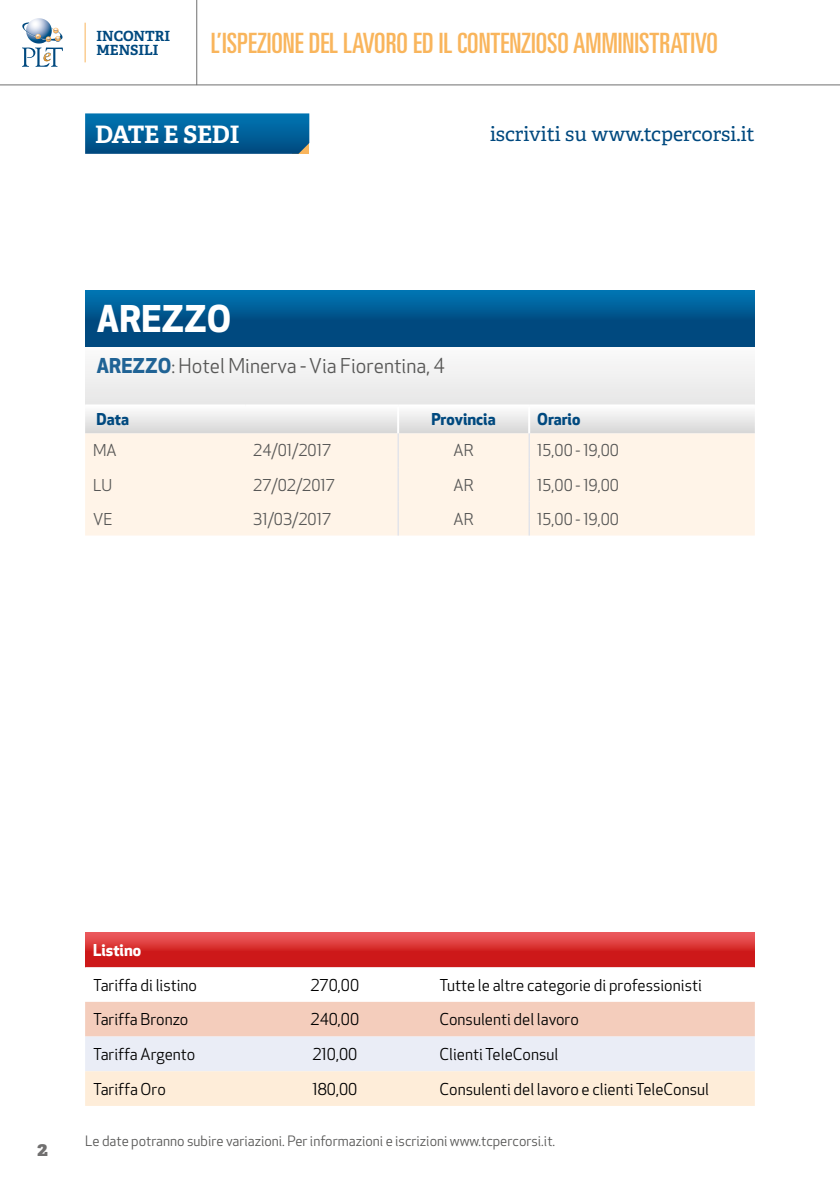
<style>
.page{position:relative;width:840px;height:1191px;background:#fff}
.page>*{position:absolute;margin:0;border:0;box-sizing:border-box;transform-origin:0 0}
.t1{font:700 36px "Apex New";color:#fff}
.t2{font:ultra-condensed 28px "Univers LT Std";color:#f9b55c}
.t3{font:700 24px "Adelle";letter-spacing:-.01em;color:#fff}
.t4{font:20px "Apex New";color:#575756}
.t5{font:20px "Adelle";color:#00497f}
.t6{font:800 20px "Adelle";color:#706f6f}
.t7{font:16px "Apex New";color:#000}
.t8{font:16px "Apex New";color:#575756}
.t9{font:700 16px "Apex New";color:#00497f}
.t10{font:700 16px "Apex New";color:#fff}
.t11{font:14px "Apex New";color:#575756}
.t12{font:700 14px/14px "Adelle";color:#00497f}
.s1{font-weight:700;color:#206395}
</style>
<div class="page">
<hr style="left:0;top:84px;width:839px;height:1px;background:#706f6f">
<hr style="left:196px;top:0;width:1px;height:85px;background:#706f6f">
<hr style="left:85px;top:23px;width:1px;height:39px;background:#f9b55c">
<svg style="left:22px;top:18px;width:41px;height:49px"></svg>
<svg style="left:85px;top:932px;width:669px;height:35px;background:#d72f30"></svg>
<svg style="left:85px;top:967px;width:669px;height:139px"></svg>
<svg style="left:85px;top:113px;width:224px;height:41px;background:#05629a"></svg>
<div style="left:85px;top:290px;width:669px;height:57px;background:linear-gradient(to bottom,#0070ac,#003d71)"></div>
<div style="left:85px;top:347px;width:669px;height:58px;background:#f1f1f1"></div>
<svg style="left:85px;top:412px;width:669px;height:21px"></svg>
<div style="left:85px;top:433px;width:669px;height:102px;background:#fff4e8"></div>
<hr style="left:397px;top:406px;width:2px;height:27px;background:#fff">
<hr style="left:528px;top:406px;width:2px;height:27px;background:#fff">
<hr style="left:397px;top:433px;width:1px;height:34px;background:#d5dceb">
<hr style="left:528px;top:433px;width:1px;height:34px;background:#d5dceb">
<hr style="left:397px;top:467px;width:1px;height:34px;background:#d5dceb">
<hr style="left:528px;top:467px;width:1px;height:34px;background:#d5dceb">
<hr style="left:397px;top:501px;width:1px;height:34px;background:#d5dceb">
<hr style="left:528px;top:501px;width:1px;height:34px;background:#d5dceb">
<hr style="left:85px;top:404px;width:160px;height:2px;background:#fff">
<hr style="left:245px;top:404px;width:153px;height:2px;background:#fff">
<hr style="left:398px;top:404px;width:131px;height:2px;background:#fff">
<hr style="left:529px;top:404px;width:225px;height:2px;background:#fff">
<p class="t12" style="left:96px;top:29px;width:75px">INCONTRI<br>MENSILI</p>
<h2 class="t2" style="left:211px;top:27px;width:508px">L’ISPEZIONE DEL LAVORO ED IL CONTENZIOSO AMMINISTRATIVO</h2>
<h3 class="t3" style="left:95px;top:119px;width:146px">DATE E SEDI</h3>
<p class="t5" style="left:489px;top:122px;width:266px">iscriviti su www.tcpercorsi.it</p>
<h1 class="t1" style="left:96px;top:293px;width:136px">AREZZO</h1>
<p class="t4" style="left:96px;top:353px;width:350px"><span class="s1">AREZZO</span>: Hotel Minerva - Via Fiorentina, 4</p>
<p class="t9" style="left:96px;top:408px;width:34px">Data</p>
<p class="t9" style="left:431px;top:408px;width:65px">Provincia</p>
<p class="t9" style="left:537px;top:408px;width:45px">Orario</p>
<p class="t8" style="left:93px;top:440px;width:25px">MA</p>
<p class="t8" style="left:253px;top:440px;width:79px">24/01/2017</p>
<p class="t8" style="left:453px;top:440px;width:22px">AR</p>
<p class="t8" style="left:537px;top:440px;width:83px">15,00 - 19,00</p>
<p class="t8" style="left:93px;top:474px;width:21px">LU</p>
<p class="t8" style="left:253px;top:474px;width:83px">27/02/2017</p>
<p class="t8" style="left:453px;top:474px;width:22px">AR</p>
<p class="t8" style="left:537px;top:474px;width:83px">15,00 - 19,00</p>
<p class="t8" style="left:93px;top:508px;width:21px">VE</p>
<p class="t8" style="left:253px;top:508px;width:79px">31/03/2017</p>
<p class="t8" style="left:453px;top:508px;width:22px">AR</p>
<p class="t8" style="left:537px;top:508px;width:83px">15,00 - 19,00</p>
<p class="t6" style="left:37px;top:1135px;width:12px">2</p>
<p class="t10" style="left:93px;top:938px;width:49px">Listino</p>
<p class="t7" style="left:93px;top:974px;width:105px">Tariffa di listino</p>
<p class="t7" style="left:310px;top:974px;width:50px">270,00</p>
<p class="t7" style="left:439px;top:974px;width:264px">Tutte le altre categorie di professionisti</p>
<p class="t7" style="left:93px;top:1009px;width:96px">Tariffa Bronzo</p>
<p class="t7" style="left:310px;top:1009px;width:50px">240,00</p>
<p class="t7" style="left:439px;top:1009px;width:141px">Consulenti del lavoro</p>
<p class="t7" style="left:93px;top:1044px;width:104px">Tariffa Argento</p>
<p class="t7" style="left:312px;top:1044px;width:46px">210,00</p>
<p class="t7" style="left:439px;top:1044px;width:120px">Clienti TeleConsul</p>
<p class="t7" style="left:93px;top:1078px;width:74px">Tariffa Oro</p>
<p class="t7" style="left:312px;top:1078px;width:46px">180,00</p>
<p class="t7" style="left:439px;top:1078px;width:271px">Consulenti del lavoro e clienti TeleConsul</p>
<p class="t11" style="left:85px;top:1132px;width:471px">Le date potranno subire variazioni. Per informazioni e iscrizioni www.tcpercorsi.it.</p>
</div>
